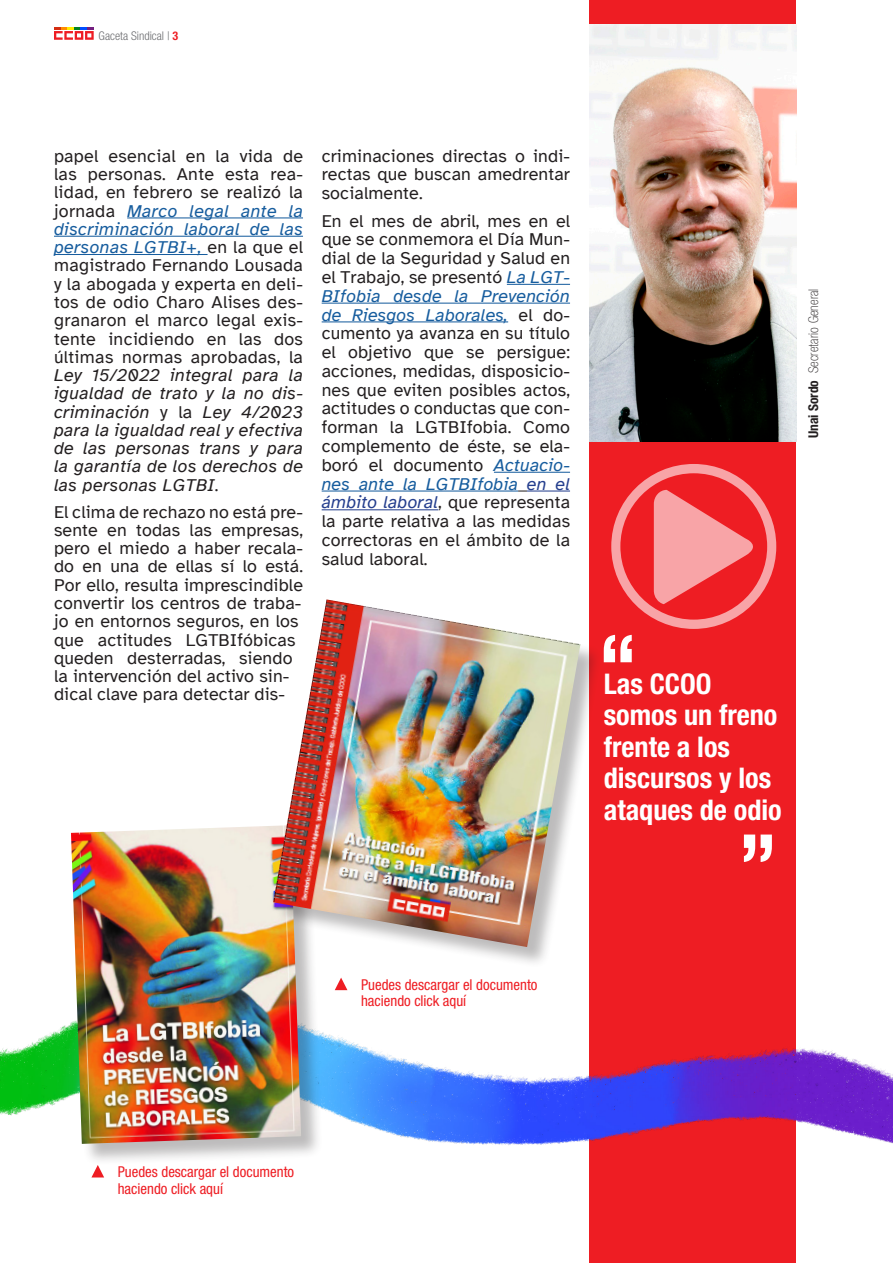
<style>
.page{position:relative;width:893px;height:1263px;background:#fff}
.page>*{position:absolute;margin:0;border:0;box-sizing:border-box;transform-origin:0 0}
.t1{font:700 condensed 28.5px/31.5px "Helvetica Neue LT Std";color:#fff}
.Entradillas{font:18px/18.3px "Atkinson Hyperlegible";letter-spacing:.01em;color:#231f20;text-align:justify}
.t2{font:condensed 15px/16.5px "Helvetica Neue LT Std";color:#ee1d23}
.t3{font:100 condensed 13.5px "Helvetica Neue LT Std";letter-spacing:.01em;color:#231f20}
.t4{font:300 condensed 12px "Helvetica Neue LT Std";color:#6c6d70}
.s1{font-weight:700;color:#ee1d23}
.s2{font-style:italic;color:#175d9e}
.s3{font-style:italic}
.s4{font-style:italic;color:#253f8e}
.s5{font-weight:700}
</style>
<div class="page">
<hr style="left:127px;top:217px;width:176px;height:1px;background:#175d9e">
<hr style="left:54px;top:236px;width:249px;height:1px;background:#175d9e">
<hr style="left:54px;top:254px;width:154px;height:1px;background:#175d9e">
<hr style="left:507px;top:284px;width:63px;height:1px;background:#175d9e">
<hr style="left:322px;top:303px;width:248px;height:1px;background:#175d9e">
<hr style="left:322px;top:321px;width:186px;height:1px;background:#175d9e">
<hr style="left:494px;top:472px;width:76px;height:1px;background:#175d9e">
<hr style="left:322px;top:490px;width:196px;height:1px;background:#175d9e">
<hr style="left:527px;top:490px;width:43px;height:1px;background:#253f8e">
<hr style="left:322px;top:509px;width:116px;height:1px;background:#253f8e">
<div style="left:590px;top:0;width:206px;height:1263px;background:#ee1d23"></div>
<img style="left:589px;top:24px;width:207px;height:417px">
<svg style="left:611px;top:464px;width:165px;height:165px"></svg>
<svg style="left:604px;top:635px;width:28px;height:27px"></svg>
<svg style="left:54px;top:27px;width:40px;height:13px"></svg>
<img style="left:0;top:969px;width:893px;height:294px">
<div style="left:72px;top:826px;width:251px;height:339px;background:#231f20;opacity:.3"></div>
<img style="left:71px;top:826px;width:230px;height:318px">
<div style="left:275px;top:601px;width:327px;height:368px;background:#231f20;opacity:.3"></div>
<img style="left:273px;top:599px;width:307px;height:348px">
<svg style="left:335px;top:977px;width:12px;height:13px"></svg>
<svg style="left:91px;top:1165px;width:13px;height:12px"></svg>
<svg style="left:744px;top:834px;width:28px;height:28px"></svg>
<p class="t4" style="left:99px;top:28px;width:81px">Gaceta Sindical | <span class="s1">3</span></p>
<p class="Entradillas" style="left:54px;top:147px;width:251px">papel esencial en la vida de las personas. Ante esta rea&shy;lidad, en febrero se realizó la jornada <span class="s2">Marco legal ante la discriminación laboral de las personas LGTBI+,</span> en la que el magistrado Fernando Lousada y la abogada y experta en deli&shy;tos de odio Charo Alises des&shy;granaron el marco legal exis&shy;tente incidiendo en las dos últimas normas aprobadas, la <span class="s3">Ley 15/2022 integral para la igualdad de trato y la no dis&shy;criminación</span> y la <span class="s3">Ley 4/2023 para la igualdad real y efectiva de las personas trans y para la garantía de los derechos de las personas LGTBI.</span></p>
<p class="Entradillas" style="left:54px;top:503px;width:251px;text-align:left">El clima de rechazo no está pre&shy;sente en todas las empresas, pero el miedo a haber recala&shy;do en una de ellas sí lo está.<br>Por ello, resulta imprescindible convertir los centros de traba&shy;jo en entornos seguros, en los que actitudes LGTBIfóbicas queden desterradas, siendo la intervención del activo sin&shy;dical clave para detectar dis-</p>
<p class="Entradillas" style="left:322px;top:147px;width:250px;line-height:18.8px">criminaciones directas o indi&shy;rectas que buscan amedrentar socialmente.</p>
<p class="Entradillas" style="left:322px;top:211px;width:250px;line-height:18.8px">En el mes de abril, mes en el que se conmemora el Día Mun&shy;dial de la Seguridad y Salud en el Trabajo, se presentó <span class="s2">La LGT-BIfobia desde la Prevención de Riesgos Laborales,</span> el do&shy;cumento ya avanza en su título el objetivo que se persigue: acciones, medidas, disposicio&shy;nes que eviten posibles actos, actitudes o conductas que con&shy;forman la LGTBIfobia. Como complemento de éste, se ela&shy;boró el documento <span class="s2">Actuacio&shy;nes ante la LGTBIfobia</span> <span class="s4">en el ámbito laboral</span>, que representa la parte relativa a las medidas correctoras en el ámbito de la salud laboral.</p>
<p class="t3" style="left:806px;top:438px;width:151px;rotate:-90deg"><span class="s5">Unai Sordo</span> Secretario General</p>
<p class="t1" style="left:604px;top:667px;width:179px">Las CCOO somos un freno frente a los discursos y los ataques de odio</p>
<p class="t2" style="left:361px;top:976px;width:178px">Puedes descargar el documento haciendo click aquí</p>
<p class="t2" style="left:118px;top:1163px;width:178px">Puedes descargar el documento haciendo click aquí</p>
</div>
